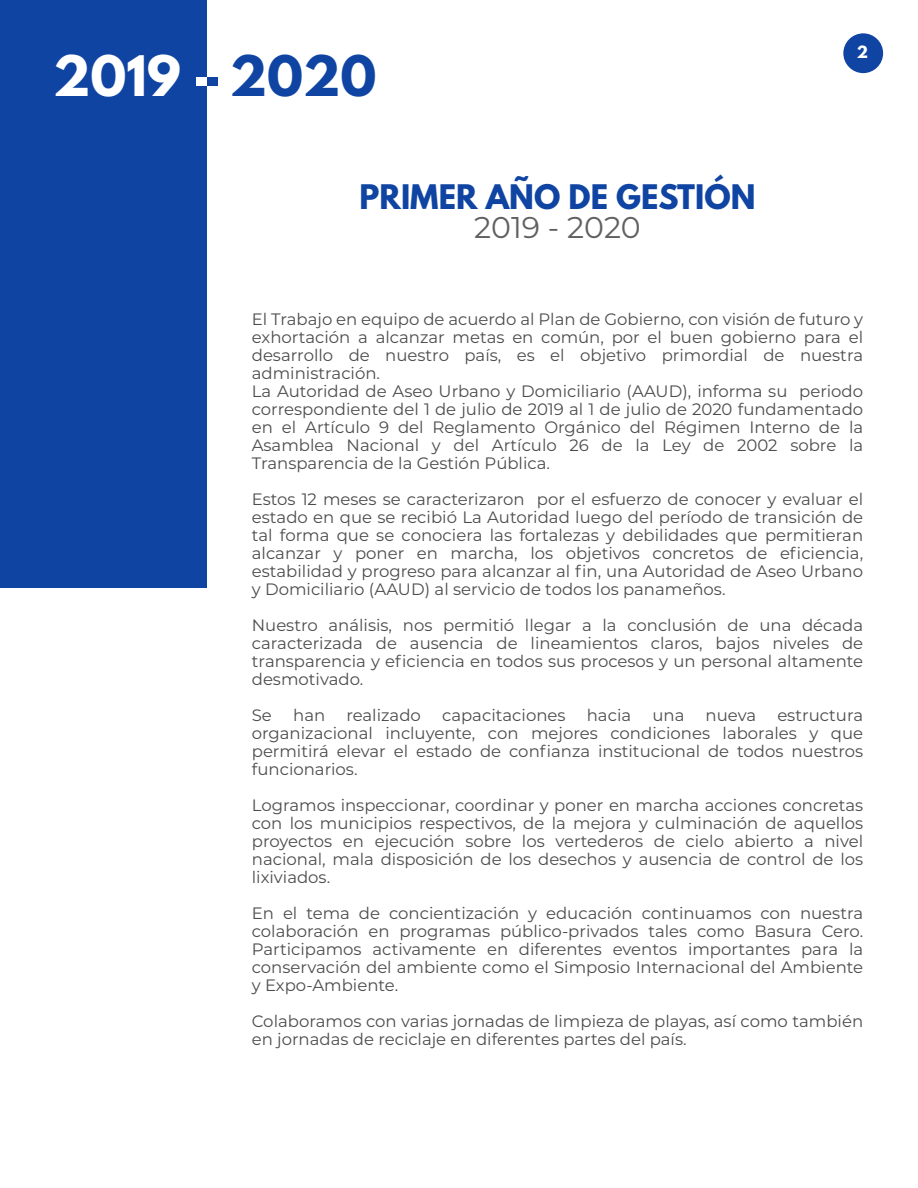
<style>
.page{position:relative;width:918px;height:1188px;background:#fff}
.page>*{position:absolute;margin:0;border:0;box-sizing:border-box;transform-origin:0 0}
.t1{font:700 49.5px "League Spartan";color:#fff}
.t2{font:700 30px "League Spartan";color:#0f44a3}
.t3{font:30px "Montserrat";letter-spacing:-.005em;color:#606060}
.t4{font:16.5px/18px "Montserrat";color:#4c4c4c;text-align:justify}
.t5{font:700 15px "League Spartan";color:#fff}
.s1{color:#000}
.s2{color:#0f44a3}
</style>
<div class="page">
<div style="left:0;top:0;width:207px;height:588px;background:#0f44a3"></div>
<div style="left:196px;top:77px;width:11px;height:9px;background:#fff"></div>
<div style="left:207px;top:77px;width:10px;height:9px;background:#0f44a3"></div>
<div style="left:843px;top:33px;width:40px;height:40px;background:#0f44a3;border-radius:50%"></div>
<h1 class="t1" style="left:53px;top:37px;width:325px">2019 <span class="s1">-</span> <span class="s2">2020</span></h1>
<h2 class="t2" style="left:360px;top:174px;width:397px">PRIMER AÑO DE GESTIÓN</h2>
<h2 class="t3" style="left:474px;top:207px;width:168px">2019 - 2020</h2>
<p class="t5" style="left:857px;top:40px;width:13px">2</p>
<p class="t4" style="left:252px;top:310px;width:613px;text-align:left">El Trabajo en equipo de acuerdo al Plan de Gobierno, con visión de futuro y exhortación a alcanzar metas en común, por el buen gobierno para el desarrollo de nuestro país, es el objetivo primordial de nuestra administración.<br>La Autoridad de Aseo Urbano y Domiciliario (AAUD), informa su periodo correspondiente del 1 de julio de 2019 al 1 de julio de 2020 fundamentado en el Artículo 9 del Reglamento Orgánico del Régimen Interno de la Asamblea Nacional y del Artículo 26 de la Ley de 2002 sobre la Transparencia de la Gestión Pública.</p>
<p class="t4" style="left:252px;top:490px;width:613px">Estos 12 meses se caracterizaron por el esfuerzo de conocer y evaluar el estado en que se recibió La Autoridad luego del período de transición de tal forma que se conociera las fortalezas y debilidades que permitieran alcanzar y poner en marcha, los objetivos concretos de eficiencia, estabilidad y progreso para alcanzar al fin, una Autoridad de Aseo Urbano y Domiciliario (AAUD) al servicio de todos los panameños.</p>
<p class="t4" style="left:252px;top:616px;width:613px">Nuestro análisis, nos permitió llegar a la conclusión de una década caracterizada de ausencia de lineamientos claros, bajos niveles de transparencia y eficiencia en todos sus procesos y un personal altamente desmotivado.</p>
<p class="t4" style="left:252px;top:706px;width:22px">Se</p>
<p class="t4" style="left:293px;top:706px;width:34px">han</p>
<p class="t4" style="left:346px;top:706px;width:76px">realizado</p>
<p class="t4" style="left:442px;top:706px;width:125px">capacitaciones</p>
<p class="t4" style="left:587px;top:706px;width:46px">hacia</p>
<p class="t4" style="left:652px;top:706px;width:34px">una</p>
<p class="t4" style="left:706px;top:706px;width:52px">nueva</p>
<p class="t4" style="left:252px;top:706px;width:613px;text-indent:526px">estructura organizacional incluyente, con mejores condiciones laborales y que permitirá elevar el estado de confianza institucional de todos nuestros funcionarios.</p>
<p class="t4" style="left:252px;top:796px;width:613px">Logramos inspeccionar, coordinar y poner en marcha acciones concretas con los municipios respectivos, de la mejora y culminación de aquellos proyectos en ejecución sobre los vertederos de cielo abierto a nivel nacional, mala disposición de los desechos y ausencia de control de los lixiviados.</p>
<p class="t4" style="left:252px;top:904px;width:613px">En el tema de concientización y educación continuamos con nuestra colaboración en programas público-privados tales como Basura Cero.<br>Participamos activamente en diferentes eventos importantes para la conservación del ambiente como el Simposio Internacional del Ambiente y Expo-Ambiente.</p>
<p class="t4" style="left:252px;top:1012px;width:613px">Colaboramos con varias jornadas de limpieza de playas, así como también en jornadas de reciclaje en diferentes partes del país.</p>
</div>
